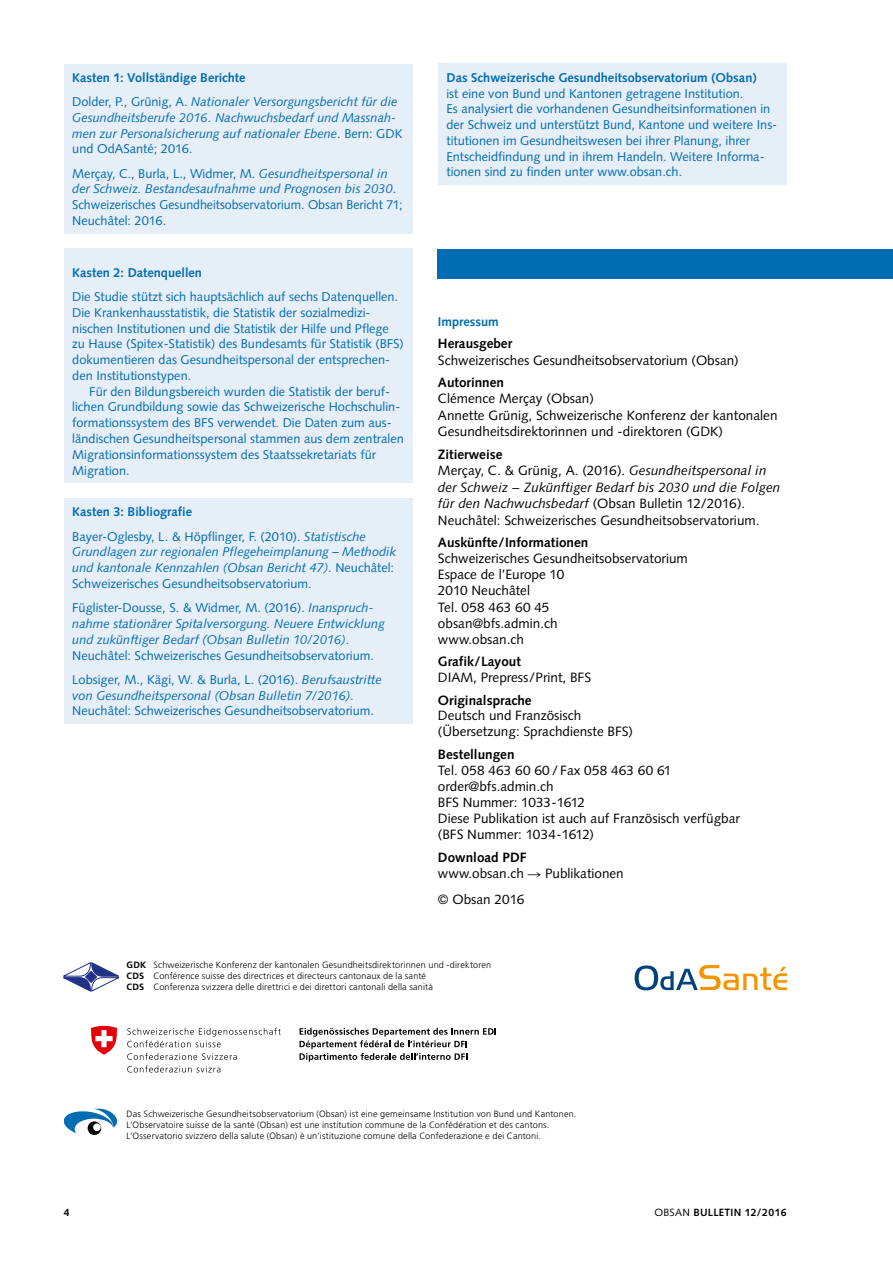
<style>
.page{position:relative;width:893px;height:1263px;background:#fff}
.page>*{position:absolute;margin:0;border:0;box-sizing:border-box;transform-origin:0 0}
.Impressum_Grundtext{font:13.5px/16px "Syntax LT Std";color:#000}
.Grundtext_nach_Titel{font:13.5px/16.5px "Syntax LT Std";letter-spacing:.005em;color:#000}
.Imressum_Titel{font:700 13.5px "Syntax LT Std";color:#000}
.Blau_Grundtext_nach{font:12.75px/15.8px "Syntax LT Std";color:#006cb1}
.Blau_Grundtext_nach-2{font:italic 12.75px/15.8px "Syntax LT Std";color:#006cb1}
.Blau_Grundtext_Einzu{font:12.75px/15.8px "Syntax LT Std";color:#006cb1}
.Blau_Grundtext_nach-3{font:700 12.75px "Syntax LT Std";color:#006cb1}
.Untertitel_Grunds{font:700 12.75px "Syntax LT Std";color:#006cb1}
.t1{font:700 10.5px "Syntax LT Std";letter-spacing:.025em;color:#000}
.t2{font:300 9.15px "Frutiger LT Std";letter-spacing:.015em;color:#000}
.s1{font-style:normal}
.s2{font-style:italic}
.s3{font-weight:700}
.s4{font-weight:400}
</style>
<div class="page">
<svg style="left:64px;top:963px;width:54px;height:28px"></svg>
<svg style="left:127px;top:1028px;width:154px;height:19px"></svg>
<svg style="left:127px;top:1053px;width:110px;height:19px"></svg>
<svg style="left:91px;top:1026px;width:26px;height:28px"></svg>
<svg style="left:300px;top:1028px;width:196px;height:34px"></svg>
<svg style="left:64px;top:1108px;width:54px;height:27px"></svg>
<div style="left:438px;top:249px;width:455px;height:30px;background:#006cb1"></div>
<div style="left:438px;top:64px;width:349px;height:121px;background:#e6eef7"></div>
<div style="left:64px;top:249px;width:348px;height:234px;background:#e6eef7"></div>
<div style="left:64px;top:498px;width:348px;height:226px;background:#e6eef7"></div>
<div style="left:64px;top:64px;width:348px;height:169px;background:#e6eef7"></div>
<svg style="left:635px;top:965px;width:152px;height:25px"></svg>
<p class="Blau_Grundtext_nach-3" style="left:72px;top:70px;width:175px">Kasten 1: Vollständige Berichte</p>
<p class="Blau_Grundtext_nach-2" style="left:72px;top:94px;width:332px"><span class="s1">Dolder, P., Grünig, A.</span> Nationaler Versorgungsbericht für die Gesundheitsberufe 2016. Nachwuchsbedarf und Massnah&shy;men zur Personalsicherung auf nationaler Ebene<span class="s1">. Bern: GDK und OdASanté; 2016.</span></p>
<p class="Blau_Grundtext_nach" style="left:72px;top:165px;width:332px">Merçay, C., Burla, L., Widmer, M. <span class="s2">Gesundheitspersonal in der Schweiz. Bestandesaufnahme und Prognosen bis 2030</span>.<br>Schweizerisches Gesundheitsobservatorium. Obsan Bericht 71; Neuchâtel: 2016.</p>
<p class="Blau_Grundtext_nach-3" style="left:72px;top:265px;width:131px">Kasten 2: Datenquellen</p>
<p class="Blau_Grundtext_nach" style="left:72px;top:289px;width:333px">Die Studie stützt sich hauptsächlich auf sechs Datenquellen.<br>Die Krankenhausstatistik, die Statistik der sozialmedizi&shy;nischen Institutionen und die Statistik der Hilfe und Pflege zu Hause (Spitex-Statistik) des Bundesamts für Statistik (BFS) dokumentieren das Gesundheitspersonal der entsprechen&shy;den Institutionstypen.</p>
<p class="Blau_Grundtext_Einzu" style="left:72px;top:383px;width:333px;text-indent:17px">Für den Bildungsbereich wurden die Statistik der beruf&shy;lichen Grundbildung sowie das Schweizerische Hochschulin&shy;formationssystem des BFS verwendet. Die Daten zum aus&shy;ländischen Gesundheitspersonal stammen aus dem zentralen Migrationsinformationssystem des Staatssekretariats für Migration.</p>
<p class="Blau_Grundtext_nach-3" style="left:72px;top:505px;width:121px">Kasten 3: Bibliografie</p>
<p class="Blau_Grundtext_nach-2" style="left:72px;top:528px;width:325px"><span class="s1">Bayer-Oglesby, L. &amp; Höpflinger, F. (2010).</span> Statistische Grundlagen zur regionalen Pflegeheimplanung – Methodik und kantonale Kennzahlen (Obsan Bericht 47)<span class="s1">. Neuchâtel:<br>Schweizerisches Gesundheitsobservatorium.</span></p>
<p class="Blau_Grundtext_nach-2" style="left:72px;top:600px;width:314px"><span class="s1">Füglister-Dousse, S. &amp; Widmer, M. (2016).</span> Inanspruch&shy;nahme stationärer Spitalversorgung. Neuere Entwicklung und zukünftiger Bedarf (Obsan Bulletin 10/2016)<span class="s1">.<br>Neuchâtel: Schweizerisches Gesundheitsobservatorium.</span></p>
<p class="Blau_Grundtext_nach" style="left:72px;top:671px;width:311px">Lobsiger, M., Kägi, W. &amp; Burla, L. (2016). <span class="s2">Berufsaustritte von Gesundheitspersonal (Obsan Bulletin 7/2016)</span>.<br>Neuchâtel: Schweizerisches Gesundheitsobservatorium.</p>
<p class="Blau_Grundtext_nach" style="left:446px;top:70px;width:332px"><span class="s3">Das Schweizerische Gesundheitsobservatorium (Obsan)<br></span>ist eine von Bund und Kantonen getragene Institution.<br>Es analysiert die vorhandenen Gesundheitsinformationen in der Schweiz und unterstützt Bund, Kantone und weitere Ins&shy;titutionen im Gesundheitswesen bei ihrer Planung, ihrer Entscheidfindung und in ihrem Handeln. Weitere Informa&shy;tionen sind zu finden unter www.obsan.ch.</p>
<p class="Untertitel_Grunds" style="left:438px;top:314px;width:62px">Impressum</p>
<p class="Imressum_Titel" style="left:438px;top:336px;width:76px">Herausgeber</p>
<p class="Impressum_Grundtext" style="left:438px;top:352px;width:302px">Schweizerisches Gesundheitsobservatorium (Obsan)</p>
<p class="Imressum_Titel" style="left:438px;top:374px;width:68px">Autorinnen</p>
<p class="Grundtext_nach_Titel" style="left:438px;top:391px;width:158px">Clémence Merçay (Obsan)</p>
<p class="Grundtext_nach_Titel" style="left:438px;top:407px;width:341px">Annette Grünig, Schweizerische Konferenz der kantonalen<br>Gesundheitsdirektorinnen und -direktoren (GDK)</p>
<p class="Imressum_Titel" style="left:438px;top:446px;width:66px">Zitierweise</p>
<p class="Grundtext_nach_Titel" style="left:438px;top:462px;width:344px">Merçay, C. &amp; Grünig, A. (2016). <span class="s2">Gesundheitspersonal in der Schweiz − Zukünftiger Bedarf bis 2030 und die Folgen für den Nachwuchsbedarf</span> (Obsan Bulletin 12/2016).<br>Neuchâtel: Schweizerisches Gesundheitsobservatorium.</p>
<p class="Imressum_Titel" style="left:438px;top:535px;width:152px">Auskünfte/Informationen</p>
<p class="Impressum_Grundtext" style="left:438px;top:551px;width:251px">Schweizerisches Gesundheitsobservatorium</p>
<p class="Impressum_Grundtext" style="left:438px;top:567px;width:128px">Espace de l’Europe 10</p>
<p class="Impressum_Grundtext" style="left:438px;top:583px;width:94px">2010 Neuchâtel</p>
<p class="Impressum_Grundtext" style="left:438px;top:599px;width:113px">Tel. 058 463 60 45</p>
<p class="Impressum_Grundtext" style="left:438px;top:615px;width:121px">obsan@bfs.admin.ch</p>
<p class="Impressum_Grundtext" style="left:438px;top:631px;width:88px">www.obsan.ch</p>
<p class="Imressum_Titel" style="left:438px;top:654px;width:84px">Grafik/Layout</p>
<p class="Impressum_Grundtext" style="left:438px;top:669px;width:155px">DIAM, Prepress/Print, BFS</p>
<p class="Imressum_Titel" style="left:438px;top:692px;width:95px">Originalsprache</p>
<p class="Impressum_Grundtext" style="left:438px;top:708px;width:197px">Deutsch und Französisch (Übersetzung: Sprachdienste BFS)</p>
<p class="Imressum_Titel" style="left:438px;top:746px;width:78px">Bestellungen</p>
<p class="Impressum_Grundtext" style="left:438px;top:762px;width:235px">Tel. 058 463 60 60 / Fax 058 463 60 61</p>
<p class="Impressum_Grundtext" style="left:438px;top:778px;width:117px">order@bfs.admin.ch</p>
<p class="Impressum_Grundtext" style="left:438px;top:794px;width:149px">BFS Nummer: 1033-1612</p>
<p class="Impressum_Grundtext" style="left:438px;top:811px;width:304px">Diese Publikation ist auch auf Französisch verfügbar (BFS Nummer: 1034-1612)</p>
<p class="Imressum_Titel" style="left:438px;top:849px;width:90px">Download PDF</p>
<p class="Impressum_Grundtext" style="left:438px;top:865px;width:187px">www.obsan.ch → Publikationen</p>
<p class="Impressum_Grundtext" style="left:438px;top:891px;width:88px">© Obsan 2016</p>
<p class="t2" style="left:127px;top:960px;width:366px"><span class="s3">GDK</span> Schweizerische Konferenz der kantonalen Gesundheitsdirektorinnen und -direktoren</p>
<p class="t2" style="left:127px;top:971px;width:301px"><span class="s3">CDS</span> Conférence suisse des directrices et directeurs cantonaux de la santé</p>
<p class="t2" style="left:127px;top:982px;width:308px"><span class="s3">CDS</span> Conferenza svizzera delle direttrici e dei direttori cantonali della sanità</p>
<p class="t2" style="left:127px;top:1108px;width:451px">Das Schweizerische Gesundheitsobservatorium (Obsan) ist eine gemeinsame Institution von Bund und Kantonen.</p>
<p class="t2" style="left:127px;top:1119px;width:424px">L’Observatoire suisse de la santé (Obsan) est une institution commune de la Confédération et des cantons.</p>
<p class="t2" style="left:127px;top:1130px;width:416px">L’Osservatorio svizzero della salute (Obsan) è un’istituzione comune della Confederazione e dei Cantoni.</p>
<p class="t1" style="left:64px;top:1206px;width:7px">4</p>
<p class="t1" style="left:654px;top:1206px;width:134px"><span class="s4">OBSAN</span> BULLETIN 12/2016</p>
</div>
